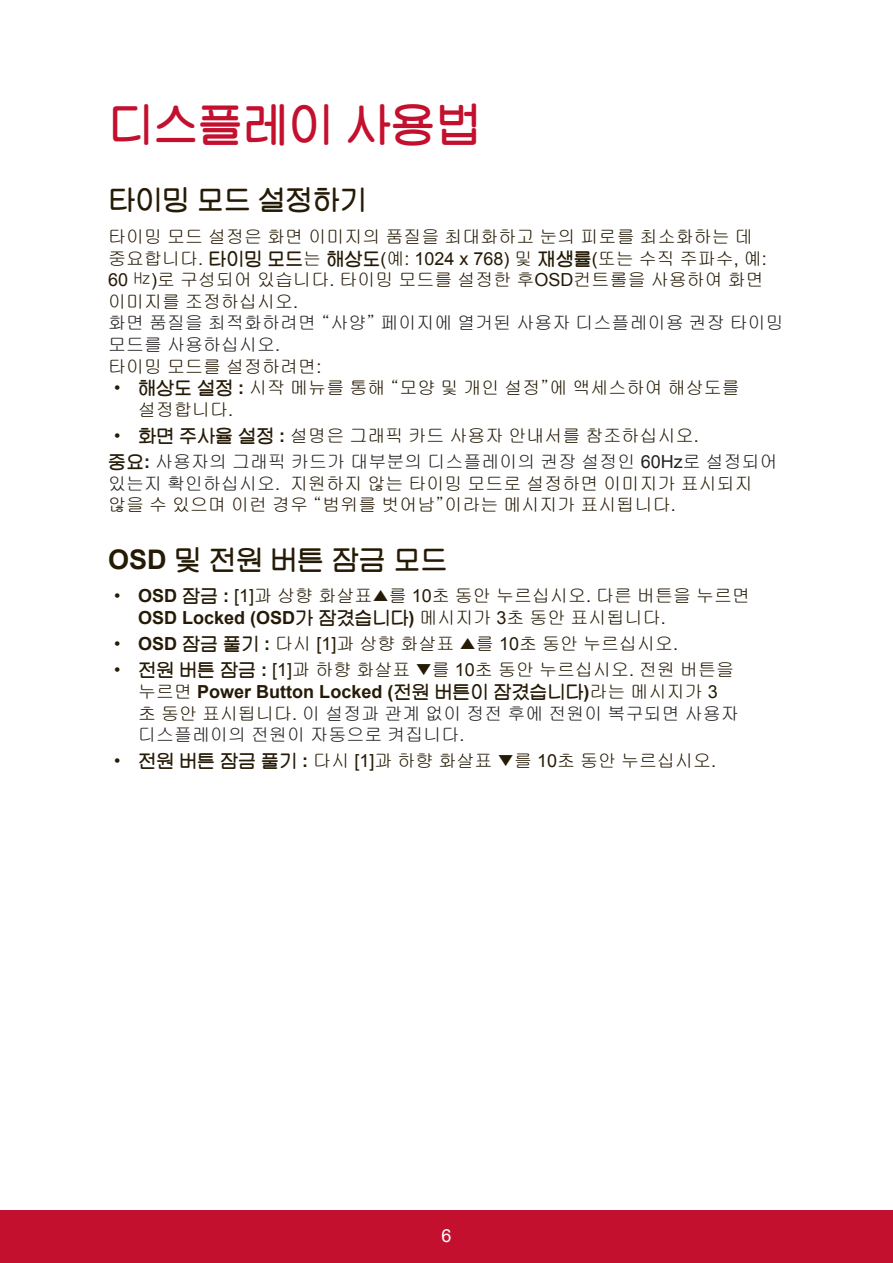
<style>
.page{position:relative;width:893px;height:1263px;background:#fff}
.page>*{position:absolute;margin:0;border:0;box-sizing:border-box;transform-origin:0 0}
.t1{font:45px "Tae Gulim";color:#c3102f}
.t2{font:27px "Tae Gulim";color:#251a05}
.t3{font:18px/21.6px "Gulim";color:#251a05}
.t4{font:18px/26.1px "Gulim";color:#231f20}
.t5{font:700 18px "Arial";color:#251a05}
.t6{font:18px "Arial";color:#fff}
.s1{font-family:"Arial"}
.s2{font-family:"Tae Gulim"}
.s3{color:#231f20}
.s4{font-family:"Arial";color:#231f20}
.s5{font-family:"Arial";font-weight:700}
.s6{font-family:"Arial";color:#251a05}
.s7{font-family:"Tae Gulim";color:#251a05}
.s8{font-family:"Arial";font-weight:700;color:#251a05}
.s9{color:#251a05}
.s10{font-family:"Tae Gulim";font-weight:400}
.s11{font-family:"Gulim";font-weight:400}
.s12{font-weight:400}
</style>
<div class="page">
<div style="left:0;top:1210px;width:892px;height:53px;background:#c3102f"></div>
<h1 class="t1" style="left:108px;top:100px;width:374px">디스플레이 사용법</h1>
<h2 class="t2" style="left:108px;top:185px;width:260px">타이밍 모드 설정하기</h2>
<p class="t3" style="left:108px;top:226px;width:677px">타이밍 모드 설정은 화면 이미지의 품질을 최대화하고 눈의 피로를 최소화하는 데 중요합니다<span class="s1">.</span> <span class="s2">타이밍 모드</span>는 <span class="s2">해상도</span><span class="s1">(</span>예<span class="s1">: 1024 x 768)</span> 및 <span class="s2">재생률</span><span class="s1">(</span>또는 수직 주파수<span class="s1">,</span> 예<span class="s1">:<br>60</span> ㎐<span class="s1">)</span>로 구성되어 있습니다<span class="s1">.</span> 타이밍 모드를 설정한 후<span class="s1">OSD</span>컨트롤을 사용하여 화면 이미지를 조정하십시오<span class="s1">.<br></span><span class="s3">화면 품질을 최적화하려면 “사양” 페이지에 열거된 사용자 디스플레이용 권장 타이밍 모드를 사용하십시오</span><span class="s4">.<br></span>타이밍 모드를 설정하려면<span class="s1">:</span></p>
<p class="t3" style="left:138px;top:377px;width:603px;text-indent:-24px"><span class="s1">•</span> <span class="s2">해상도 설정</span> <span class="s5">:</span> 시작 메뉴를 통해 “모양 및 개인 설정”에 액세스하여 해상도를 설정합니다<span class="s1">.</span></p>
<p class="t4" style="left:108px;top:422px;width:671px;text-indent:6px"><span class="s6">•</span> <span class="s7">화면 주사율 설정</span> <span class="s8">:</span> <span class="s9">설명은 그래픽 카드 사용자 안내서를 참조하십시오</span><span class="s6">.<br></span><span class="s7">중요</span><span class="s8">:</span> 사용자의 그래픽 카드가 대부분의 디스플레이의 권장 설정인 <span class="s1">60Hz</span>로 설정되어</p>
<p class="t3" style="left:108px;top:472px;width:646px"><span class="s3">있는지 확인하십시오</span><span class="s4">.</span> 지원하지 않는 타이밍 모드로 설정하면 이미지가 표시되지 않을 수 있으며 이런 경우 “범위를 벗어남”이라는 메시지가 표시됩니다<span class="s1">.</span></p>
<h2 class="t2" style="left:108px;top:545px;width:341px"><span class="s5">OSD</span> 및 전원 버튼 잠금 모드</h2>
<p class="t3" style="left:114px;top:585px;width:637px"><span class="s1">•</span> <span class="s5">OSD</span> <span class="s2">잠금</span> <span class="s5">:</span> <span class="s1">[1]</span>과 상향 화살표▲를 <span class="s1">10</span>초 동안 누르십시오<span class="s1">.</span> 다른 버튼을 누르면</p>
<p class="t5" style="left:138px;top:606px;width:529px">OSD Locked (OSD<span class="s10">가 잠겼습니다</span>) <span class="s11">메시지가</span> <span class="s12">3</span><span class="s11">초 동안 표시됩니다</span><span class="s12">.</span></p>
<p class="t3" style="left:114px;top:633px;width:565px"><span class="s1">•</span> <span class="s5">OSD</span> <span class="s2">잠금 풀기</span> <span class="s5">:</span> 다시 <span class="s1">[1]</span>과 상향 화살표 ▲를 <span class="s1">10</span>초 동안 누르십시오<span class="s1">.</span></p>
<p class="t3" style="left:114px;top:659px;width:621px"><span class="s1">•</span> <span class="s2">전원 버튼 잠금</span> <span class="s5">:</span> <span class="s1">[1]</span>과 하향 화살표 ▼를 <span class="s1">10</span>초 동안 누르십시오<span class="s1">.</span> 전원 버튼을</p>
<p class="t5" style="left:138px;top:679px;width:581px"><span class="s11">누르면</span> Power Button Locked (<span class="s10">전원 버튼이 잠겼습니다</span>)<span class="s11">라는 메시지가</span> <span class="s12">3</span></p>
<p class="t4" style="left:138px;top:702px;width:602px;line-height:21.6px"><span class="s9">초 동안 표시됩니다</span><span class="s6">.</span> 이 설정과 관계 없이 정전 후에 전원이 복구되면 사용자 디스플레이의 전원이 자동으로 켜집니다<span class="s1">.</span></p>
<p class="t3" style="left:114px;top:750px;width:603px"><span class="s1">•</span> <span class="s2">전원 버튼 잠금 풀기</span> <span class="s5">:</span> 다시 <span class="s1">[1]</span>과 하향 화살표 ▼를 <span class="s1">10</span>초 동안 누르십시오<span class="s1">.</span></p>
<p class="t6" style="left:441px;top:1223px;width:12px">6</p>
</div>
